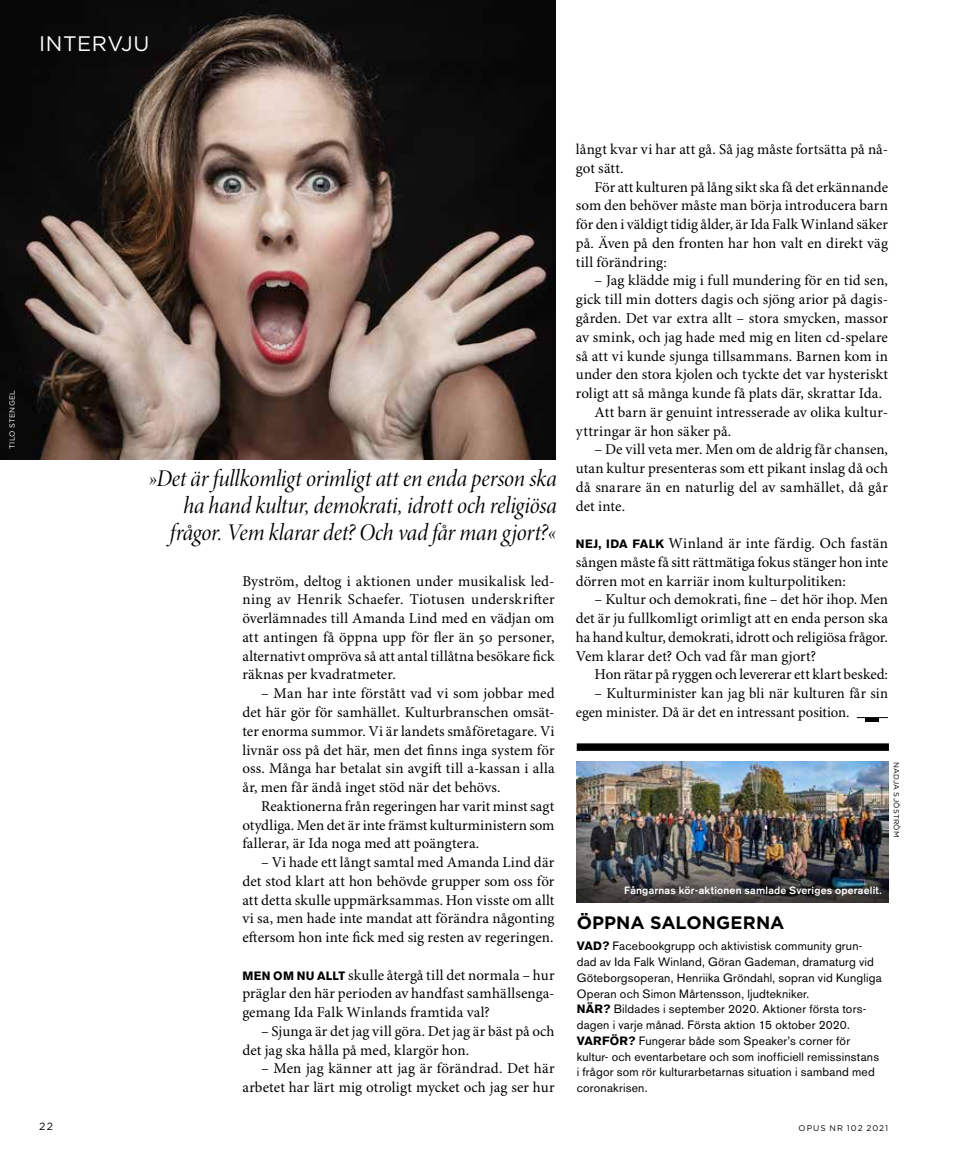
<style>
.page{position:relative;width:957px;height:1170px;background:#fff}
.page>*{position:absolute;margin:0;border:0;box-sizing:border-box;transform-origin:0 0}
.t1{font:24px/27px "Minion Pro It Disp";letter-spacing:-.005em;color:#000;text-align:right;scale:.95 1}
.t2{font:21px "Gotham";letter-spacing:.03em;color:#fff}
.t3{font:700 18px "Gotham";letter-spacing:.005em;color:#000}
.t4{font:15px/18.8px "Minion Pro";letter-spacing:.005em;color:#000;text-align:justify}
.t5{font:12px/15.8px "Akzidenz Grotesk BE";letter-spacing:.015em;color:#000}
.t6{font:500 10.5px "Akzidenz Grotesk BE";letter-spacing:.02em;color:#fff}
.t7{font:10.5px "Gotham";color:#000}
.t8{font:8.25px "Gotham";letter-spacing:.115em;color:#000}
.t9{font:7.5px "Gotham";letter-spacing:.03em;color:#000}
.t10{font:7.5px "Gotham";letter-spacing:.025em;color:#fff}
.s1{font-family:"Akzidenz Grotesk BE";font-weight:700;font-size:12px}
.s2{font-weight:700}
</style>
<div class="page">
<img style="left:577px;top:761px;width:311px;height:141px">
<img style="left:0;top:0;width:556px;height:459px">
<div style="left:577px;top:743px;width:312px;height:7px;background:#000"></div>
<hr style="left:865px;top:717px;width:14px;height:4px;background:#000">
<hr style="left:857px;top:717px;width:31px;height:1px;background:#000">
<h2 class="t2" style="left:39px;top:30px;width:112px">INTERVJU</h2>
<p class="t10" style="left:7px;top:448px;width:60px;rotate:-90deg">TILO STENGEL</p>
<h1 class="t1" style="left:148px;top:465px;width:432px">»Det är fullkomligt orimligt att en enda person ska ha hand kultur, demokrati, idrott och religiösa frågor. Vem klarar det? Och vad får man gjort?«</h1>
<p class="t4" style="left:242px;top:572px;width:314px">Byström, deltog i aktionen under musikalisk led&shy;ning av Henrik Schaefer. Tiotusen underskrifter överlämnades till Amanda Lind med en vädjan om att antingen få öppna upp för fler än 50 personer, alternativt ompröva så att antal tillåtna besökare fick räknas per kvadratmeter.</p>
<p class="t4" style="left:242px;top:684px;width:314px;text-indent:19px">– Man har inte förstått vad vi som jobbar med det här gör för samhället. Kulturbranschen omsät&shy;ter enorma summor. Vi är landets småföretagare. Vi livnär oss på det här, men det finns inga system för oss. Många har betalat sin avgift till a-kassan i alla år, men får ändå inget stöd när det behövs.</p>
<p class="t4" style="left:242px;top:797px;width:314px;text-indent:19px">Reaktionerna från regeringen har varit minst sagt otydliga. Men det är inte främst kulturministern som fallerar, är Ida noga med att poängtera.</p>
<p class="t4" style="left:242px;top:853px;width:314px;text-indent:19px">– Vi hade ett långt samtal med Amanda Lind där det stod klart att hon behövde grupper som oss för att detta skulle uppmärksammas. Hon visste om allt vi sa, men hade inte mandat att förändra någonting eftersom hon inte fick med sig resten av regeringen.</p>
<p class="t4" style="left:242px;top:965px;width:314px"><span class="s1">MEN OM NU ALLT</span> skulle återgå till det normala – hur präglar den här perioden av handfast samhällsenga&shy;gemang Ida Falk Winlands framtida val?</p>
<p class="t4" style="left:242px;top:1022px;width:314px;text-indent:19px">– Sjunga är det jag vill göra. Det jag är bäst på och det jag ska hålla på med, klargör hon.</p>
<p class="t4" style="left:242px;top:1059px;width:314px;text-align:right">– Men jag känner att jag är förändrad. Det här arbetet har lärt mig otroligt mycket och jag ser hur</p>
<p class="t4" style="left:576px;top:140px;width:314px">långt kvar vi har att gå. Så jag måste fortsätta på nå&shy;got sätt.</p>
<p class="t4" style="left:576px;top:178px;width:314px;text-indent:19px">För att kulturen på lång sikt ska få det erkännande som den behöver måste man börja introducera barn för den i väldigt tidig ålder, är Ida Falk Winland säker på. Även på den fronten har hon valt en direkt väg till förändring:</p>
<p class="t4" style="left:594px;top:272px;width:295px">– Jag klädde mig i full mundering för en tid sen,</p>
<p class="t4" style="left:576px;top:290px;width:314px">gick till min dotters dagis och sjöng arior på dagis-</p>
<p class="t4" style="left:576px;top:309px;width:313px">gården. Det var extra allt – stora smycken, massor</p>
<p class="t4" style="left:576px;top:328px;width:314px">av smink, och jag hade med mig en liten cd-spelare</p>
<p class="t4" style="left:576px;top:347px;width:314px">så att vi kunde sjunga tillsammans. Barnen kom in</p>
<p class="t4" style="left:576px;top:365px;width:314px">under den stora kjolen och tyckte det var hysteriskt</p>
<p class="t4" style="left:576px;top:384px;width:308px">roligt att så många kunde få plats där, skrattar Ida.</p>
<p class="t4" style="left:594px;top:403px;width:295px">Att barn är genuint intresserade av olika kultur-</p>
<p class="t4" style="left:576px;top:422px;width:157px">yttringar är hon säker på.</p>
<p class="t4" style="left:576px;top:440px;width:314px;text-indent:19px">– De vill veta mer. Men om de aldrig får chansen, utan kultur presenteras som ett pikant inslag då och då snarare än en naturlig del av samhället, då går det inte.</p>
<p class="t4" style="left:576px;top:534px;width:314px"><span class="s1">NEJ, IDA FALK</span> Winland är inte färdig. Och fastän sången måste få sitt rättmätiga fokus stänger hon inte dörren mot en karriär inom kulturpolitiken:</p>
<p class="t4" style="left:576px;top:590px;width:314px;text-indent:19px">– Kultur och demokrati, fine – det hör ihop. Men det är ju fullkomligt orimligt att en enda person ska ha hand kultur, demokrati, idrott och religiösa frågor.<br>Vem klarar det? Och vad får man gjort?</p>
<p class="t4" style="left:594px;top:665px;width:295px">Hon rätar på ryggen och levererar ett klart besked:</p>
<p class="t4" style="left:576px;top:684px;width:314px;text-indent:19px">– Kulturminister kan jag bli när kulturen får sin egen minister. Då är det en intressant position.</p>
<p class="t9" style="left:901px;top:761px;width:77px;rotate:90deg">NADJA SJÖSTRÖM</p>
<p class="t6" style="left:624px;top:884px;width:259px">Fångarnas kör-aktionen samlade Sveriges operaelit.</p>
<p class="t3" style="left:577px;top:912px;width:209px">ÖPPNA SALONGERNA</p>
<p class="t5" style="left:577px;top:938px;width:306px"><span class="s2">VAD?</span> Facebookgrupp och aktivistisk community grun&shy;dad av Ida Falk Winland, Göran Gademan, dramaturg vid Göteborgsoperan, Henriika Gröndahl, sopran vid Kungliga Operan och Simon Mårtensson, ljudtekniker.<br><span class="s2">NÄR?</span> Bildades i september 2020. Aktioner första tors&shy;dagen i varje månad. Första aktion 15 oktober 2020.<br><span class="s2">VARFÖR?</span> Fungerar både som Speaker’s corner för kultur- och eventarbetare och som inofficiell remissinstans i frågor som rör kulturarbetarnas situation i samband med coronakrisen.</p>
<p class="t7" style="left:39px;top:1119px;width:16px">22</p>
<p class="t8" style="left:798px;top:1122px;width:91px">OPUS NR 102 2021</p>
</div>
